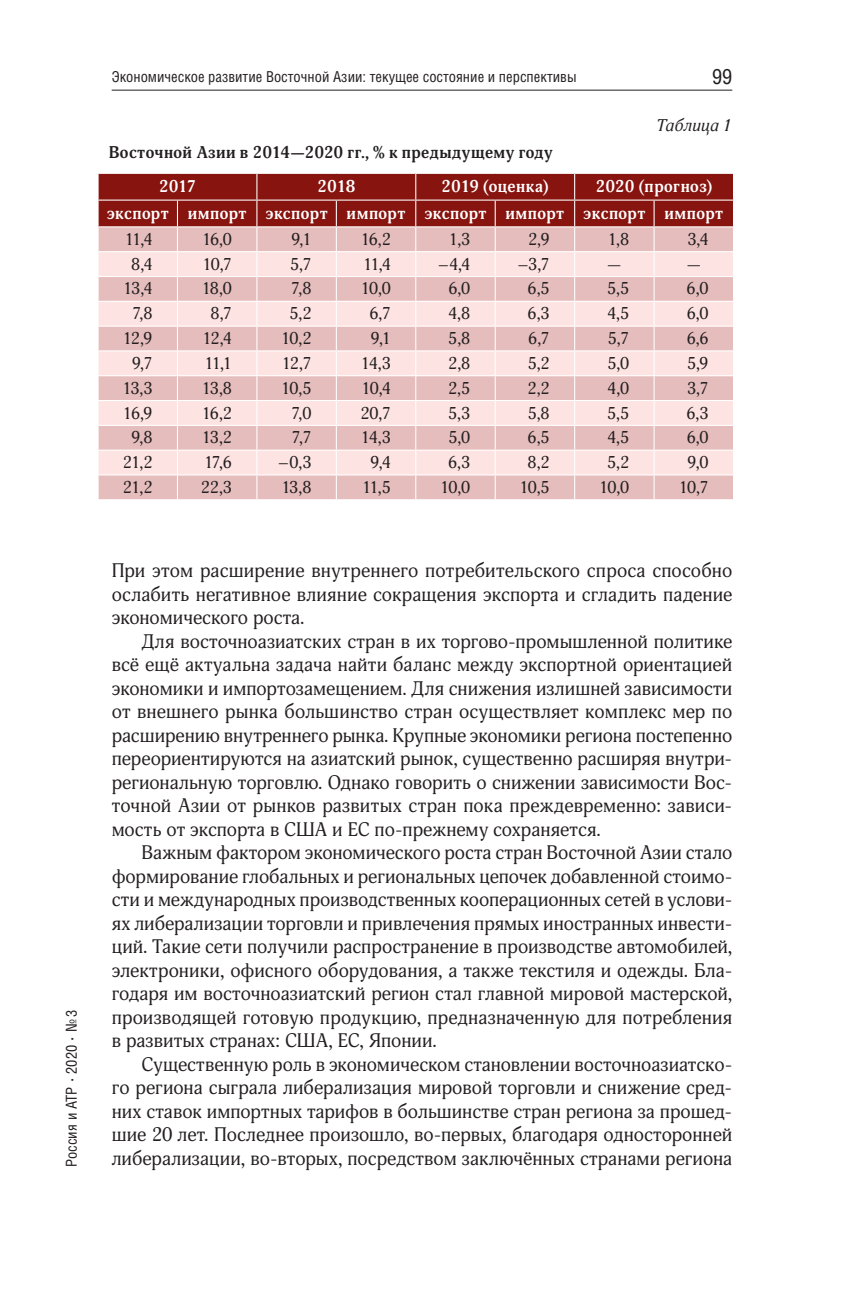
<style>
.page{position:relative;width:844px;height:1290px;background:#fff}
.page>*{position:absolute;margin:0;border:0;box-sizing:border-box;transform-origin:0 0}
.t1{font:21px "Helios Cond C";color:#231f20}
.t2{font:19.25px/23.4px "Adonis C";letter-spacing:.005em;color:#231f20;text-align:justify}
.t3{font:16.8px "Adonis C";letter-spacing:-.065em;color:#231f20}
.t4{font:700 16.8px/26.2px "Adonis C";letter-spacing:.025em;color:#fff}
.t5{font:700 16.8px "Adonis C";letter-spacing:.025em;color:#231f20}
.t6{font:italic 16.8px "Adonis C";color:#231f20}
.t7{font:15.05px "Helios Cond C";color:#231f20}
.s1{font-family:"Cambria"}
</style>
<div class="page">
<hr style="left:112px;top:90px;width:620px;height:1px;background:#231f20">
<svg style="left:98px;top:173px;width:635px;height:326px;background:#e0b3b2"></svg>
<p class="t7" style="left:62px;top:1167px;width:159px;rotate:-90deg">Россия и АТР <span class="s1">·</span> 2020 <span class="s1">·</span> № 3</p>
<p class="t7" style="left:112px;top:68px;width:466px">Экономическое развитие Восточной Азии: текущее состояние и перспективы</p>
<p class="t1" style="left:712px;top:64px;width:22px">99</p>
<p class="t6" style="left:656px;top:115px;width:77px">Таблица 1</p>
<p class="t5" style="left:108px;top:143px;width:445px">Восточной Азии в 2014—2020 гг., % к предыдущему году</p>
<p class="t4" style="left:159px;top:174px;width:38px">2017</p>
<p class="t4" style="left:317px;top:174px;width:39px">2018</p>
<p class="t4" style="left:441px;top:174px;width:109px">2019 (оценка)</p>
<p class="t4" style="left:107px;top:174px;width:618px;text-indent:489px">2020 (прогноз) экспорт импорт экспорт импорт экспорт импорт экспорт импорт</p>
<p class="t3" style="left:125px;top:229px;width:29px">11,4</p>
<p class="t3" style="left:202px;top:229px;width:32px">16,0</p>
<p class="t3" style="left:291px;top:229px;width:22px">9,1</p>
<p class="t3" style="left:360px;top:229px;width:32px">16,2</p>
<p class="t3" style="left:449px;top:229px;width:23px">1,3</p>
<p class="t3" style="left:528px;top:229px;width:23px">2,9</p>
<p class="t3" style="left:607px;top:229px;width:23px">1,8</p>
<p class="t3" style="left:687px;top:229px;width:23px">3,4</p>
<p class="t3" style="left:131px;top:254px;width:23px">8,4</p>
<p class="t3" style="left:202px;top:254px;width:31px">10,7</p>
<p class="t3" style="left:290px;top:254px;width:23px">5,7</p>
<p class="t3" style="left:363px;top:254px;width:29px">11,4</p>
<p class="t3" style="left:438px;top:254px;width:34px">–4,4</p>
<p class="t3" style="left:517px;top:254px;width:34px">–3,7</p>
<p class="t3" style="left:607px;top:254px;width:16px">—</p>
<p class="t3" style="left:686px;top:254px;width:16px">—</p>
<p class="t3" style="left:123px;top:279px;width:31px">13,4</p>
<p class="t3" style="left:202px;top:279px;width:32px">18,0</p>
<p class="t3" style="left:291px;top:279px;width:22px">7,8</p>
<p class="t3" style="left:360px;top:279px;width:32px">10,0</p>
<p class="t3" style="left:448px;top:279px;width:24px">6,0</p>
<p class="t3" style="left:527px;top:279px;width:24px">6,5</p>
<p class="t3" style="left:607px;top:279px;width:24px">5,5</p>
<p class="t3" style="left:686px;top:279px;width:24px">6,0</p>
<p class="t3" style="left:132px;top:304px;width:22px">7,8</p>
<p class="t3" style="left:210px;top:304px;width:23px">8,7</p>
<p class="t3" style="left:289px;top:304px;width:24px">5,2</p>
<p class="t3" style="left:369px;top:304px;width:23px">6,7</p>
<p class="t3" style="left:448px;top:304px;width:24px">4,8</p>
<p class="t3" style="left:527px;top:304px;width:24px">6,3</p>
<p class="t3" style="left:607px;top:304px;width:24px">4,5</p>
<p class="t3" style="left:686px;top:304px;width:24px">6,0</p>
<p class="t3" style="left:123px;top:328px;width:31px">12,9</p>
<p class="t3" style="left:202px;top:328px;width:31px">12,4</p>
<p class="t3" style="left:281px;top:328px;width:32px">10,2</p>
<p class="t3" style="left:371px;top:328px;width:22px">9,1</p>
<p class="t3" style="left:448px;top:328px;width:24px">5,8</p>
<p class="t3" style="left:528px;top:328px;width:23px">6,7</p>
<p class="t3" style="left:607px;top:328px;width:23px">5,7</p>
<p class="t3" style="left:686px;top:328px;width:23px">6,6</p>
<p class="t3" style="left:132px;top:353px;width:22px">9,7</p>
<p class="t3" style="left:204px;top:353px;width:29px">11,1</p>
<p class="t3" style="left:282px;top:353px;width:31px">12,7</p>
<p class="t3" style="left:361px;top:353px;width:31px">14,3</p>
<p class="t3" style="left:448px;top:353px;width:24px">2,8</p>
<p class="t3" style="left:527px;top:353px;width:24px">5,2</p>
<p class="t3" style="left:607px;top:353px;width:23px">5,0</p>
<p class="t3" style="left:687px;top:353px;width:23px">5,9</p>
<p class="t3" style="left:122px;top:378px;width:32px">13,3</p>
<p class="t3" style="left:202px;top:378px;width:32px">13,8</p>
<p class="t3" style="left:281px;top:378px;width:32px">10,5</p>
<p class="t3" style="left:361px;top:378px;width:31px">10,4</p>
<p class="t3" style="left:448px;top:378px;width:24px">2,5</p>
<p class="t3" style="left:527px;top:378px;width:24px">2,2</p>
<p class="t3" style="left:607px;top:378px;width:23px">4,0</p>
<p class="t3" style="left:687px;top:378px;width:23px">3,7</p>
<p class="t3" style="left:123px;top:403px;width:31px">16,9</p>
<p class="t3" style="left:202px;top:403px;width:32px">16,2</p>
<p class="t3" style="left:291px;top:403px;width:22px">7,0</p>
<p class="t3" style="left:360px;top:403px;width:32px">20,7</p>
<p class="t3" style="left:448px;top:403px;width:24px">5,3</p>
<p class="t3" style="left:527px;top:403px;width:24px">5,8</p>
<p class="t3" style="left:607px;top:403px;width:24px">5,5</p>
<p class="t3" style="left:686px;top:403px;width:24px">6,3</p>
<p class="t3" style="left:131px;top:428px;width:23px">9,8</p>
<p class="t3" style="left:202px;top:428px;width:32px">13,2</p>
<p class="t3" style="left:291px;top:428px;width:21px">7,7</p>
<p class="t3" style="left:361px;top:428px;width:31px">14,3</p>
<p class="t3" style="left:448px;top:428px;width:23px">5,0</p>
<p class="t3" style="left:527px;top:428px;width:24px">6,5</p>
<p class="t3" style="left:607px;top:428px;width:24px">4,5</p>
<p class="t3" style="left:686px;top:428px;width:24px">6,0</p>
<p class="t3" style="left:123px;top:453px;width:31px">21,2</p>
<p class="t3" style="left:204px;top:453px;width:29px">17,6</p>
<p class="t3" style="left:278px;top:453px;width:35px">–0,3</p>
<p class="t3" style="left:370px;top:453px;width:22px">9,4</p>
<p class="t3" style="left:448px;top:453px;width:24px">6,3</p>
<p class="t3" style="left:527px;top:453px;width:24px">8,2</p>
<p class="t3" style="left:607px;top:453px;width:24px">5,2</p>
<p class="t3" style="left:687px;top:453px;width:23px">9,0</p>
<p class="t3" style="left:123px;top:477px;width:31px">21,2</p>
<p class="t3" style="left:201px;top:477px;width:33px">22,3</p>
<p class="t3" style="left:281px;top:477px;width:32px">13,8</p>
<p class="t3" style="left:362px;top:477px;width:30px">11,5</p>
<p class="t3" style="left:440px;top:477px;width:32px">10,0</p>
<p class="t3" style="left:519px;top:477px;width:32px">10,5</p>
<p class="t3" style="left:599px;top:477px;width:32px">10,0</p>
<p class="t3" style="left:678px;top:477px;width:31px">10,7</p>
<p class="t2" style="left:112px;top:559px;width:622px">При этом расширение внутреннего потребительского спроса способно ослабить негативное влияние сокращения экспорта и сгладить падение экономического роста.</p>
<p class="t2" style="left:112px;top:630px;width:622px;text-indent:30px">Для восточноазиатских стран в их торгово-промышленной политике всё ещё актуальна задача найти баланс между экспортной ориентацией экономики и импортозамещением. Для снижения излишней зависимости от внешнего рынка большинство стран осуществляет комплекс мер по расширению внутреннего рынка. Крупные экономики региона постепенно переориентируются на азиатский рынок, существенно расширяя внутри&shy;региональную торговлю. Однако говорить о снижении зависимости Вос&shy;точной Азии от рынков развитых стран пока преждевременно: зависи&shy;мость от экспорта в США и ЕС по‑прежнему сохраняется.</p>
<p class="t2" style="left:112px;top:841px;width:622px;text-indent:30px">Важным фактором экономического роста стран Восточной Азии стало формирование глобальных и региональных цепочек добавленной стоимо&shy;сти и международных производственных кооперационных сетей в услови&shy;ях либерализации торговли и привлечения прямых иностранных инвести&shy;ций. Такие сети получили распространение в производстве автомобилей, электроники, офисного оборудования, а также текстиля и одежды. Бла&shy;годаря им восточноазиатский регион стал главной мировой мастерской, производящей готовую продукцию, предназначенную для потребления в развитых странах: США, ЕС, Японии.</p>
<p class="t2" style="left:112px;top:1052px;width:622px;text-indent:30px">Существенную роль в экономическом становлении восточноазиатско&shy;го региона сыграла либерализация мировой торговли и снижение сред&shy;них ставок импортных тарифов в большинстве стран региона за прошед&shy;шие 20 лет. Последнее произошло, во‑первых, благодаря односторонней либерализации, во‑вторых, посредством заключённых странами региона</p>
</div>
